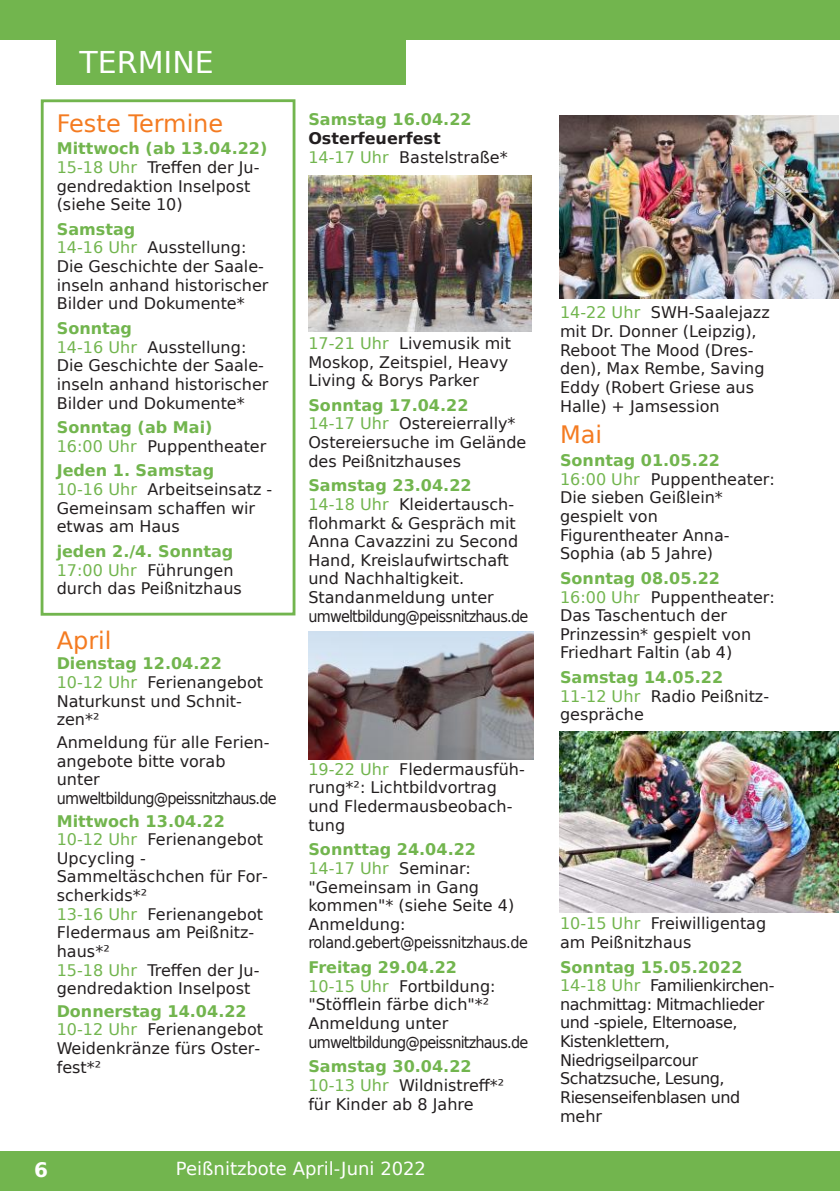
<style>
.page{position:relative;width:840px;height:1191px;background:#fff}
.page>*{position:absolute;margin:0;border:0;box-sizing:border-box;transform-origin:0 0}
.t1{font:30px "DejaVu Sans";color:#fff}
.t2{font:24px "DejaVu Sans";color:#f47b21}
.t3{font:700 20px "DejaVu Sans";color:#fff}
.t4{font:18px "DejaVu Sans";color:#fff}
.t5{font:16px/18.6px "DejaVu Sans";color:#231f20}
.t6{font:16px/18.6px "DejaVu Sans";letter-spacing:-.03em;color:#231f20}
.t7{font:16px "DejaVu Sans Condensed";letter-spacing:-.045em;color:#231f20}
.t8{font:700 16px/18.6px "DejaVu Sans";color:#72b54e}
.t9{font:700 16px/18.6px "DejaVu Sans";letter-spacing:-.005em;color:#231f20}
.t10{font:16px "DejaVu Sans Condensed";letter-spacing:-.025em;color:#231f20}
.s1{font-weight:700;color:#72b54e}
.s2{color:#72b54e}
.s3{font-weight:400}
.s4{font-weight:400;color:#231f20}
.s5{font-weight:400;color:#72b54e}
</style>
<div class="page">
<div style="left:0;top:1151px;width:839px;height:40px;background:#72b54e"></div>
<div style="left:0;top:0;width:839px;height:40px;background:#72b54e"></div>
<div style="left:57px;top:39px;width:348px;height:46px;background:#72b54e"></div>
<div style="left:41px;top:99px;width:254px;height:516px;border:3px solid #72b54e"></div>
<img style="left:308px;top:176px;width:223px;height:155px">
<img style="left:308px;top:631px;width:224px;height:129px">
<img style="left:559px;top:115px;width:279px;height:183px">
<img style="left:559px;top:731px;width:279px;height:181px">
<h1 class="t1" style="left:79px;top:45px;width:136px">TERMINE</h1>
<h2 class="t2" style="left:57px;top:109px;width:168px">Feste Termine</h2>
<p class="t5" style="left:57px;top:139px;width:212px"><span class="s1">Mittwoch (ab 13.04.22)<br></span><span class="s2">15-18 Uhr</span> Treffen der Ju‐ gendredaktion Inselpost (siehe Seite 10)</p>
<p class="t5" style="left:57px;top:220px;width:213px"><span class="s1">Samstag<br></span><span class="s2">14-16 Uhr</span> Ausstellung:<br>Die Geschichte der Saale&shy;inseln anhand historischer<br>Bilder und Dokumente*</p>
<p class="t5" style="left:57px;top:319px;width:213px"><span class="s1">Sonntag<br></span><span class="s2">14-16 Uhr</span> Ausstellung:<br>Die Geschichte der Saale&shy;inseln anhand historischer<br>Bilder und Dokumente*</p>
<p class="t8" style="left:57px;top:418px;width:211px">Sonntag (ab Mai)<br><span class="s3">16:00 Uhr</span> <span class="s4">Puppentheater</span></p>
<p class="t5" style="left:57px;top:461px;width:217px"><span class="s1">Jeden 1. Samstag<br></span><span class="s2">10-16 Uhr</span> Arbeitseinsatz -<br>Gemeinsam schaffen wir etwas am Haus</p>
<p class="t5" style="left:57px;top:542px;width:186px"><span class="s1">jeden 2./4. Sonntag<br></span><span class="s2">17:00 Uhr</span> Führungen durch das Peißnitzhaus</p>
<h2 class="t2" style="left:57px;top:626px;width:56px">April</h2>
<p class="t5" style="left:57px;top:654px;width:208px"><span class="s1">Dienstag 12.04.22<br></span><span class="s2">10-12 Uhr</span> Ferienangebot<br>Naturkunst und Schnit‐ zen*²</p>
<p class="t5" style="left:57px;top:733px;width:214px">Anmeldung für alle Ferien‐ angebote bitte vorab unter</p>
<p class="t7" style="left:57px;top:789px;width:221px">umweltbildung@peissnitzhaus.de</p>
<p class="t5" style="left:57px;top:811px;width:212px"><span class="s1">Mittwoch 13.04.22<br></span><span class="s2">10-12 Uhr</span> Ferienangebot<br>Upcycling -<br>Sammeltäschchen für For‐ scherkids*²<br><span class="s2">13-16 Uhr</span> Ferienangebot<br>Fledermaus am Peißnitz‐ haus*²<br><span class="s2">15-18 Uhr</span> Treffen der Ju‐ gendredaktion Inselpost</p>
<p class="t5" style="left:57px;top:1002px;width:208px"><span class="s1">Donnerstag 14.04.22<br></span><span class="s2">10-12 Uhr</span> Ferienangebot<br>Weidenkränze fürs Oster‐ fest*²</p>
<p class="t8" style="left:308px;top:110px;width:165px">Samstag 16.04.22</p>
<p class="t9" style="left:308px;top:129px;width:201px">Osterfeuerfest<br><span class="s5">14-17 Uhr</span> <span class="s3">Bastelstraße*</span></p>
<p class="t5" style="left:308px;top:334px;width:204px"><span class="s2">17-21 Uhr</span> Livemusik mit<br>Moskop, Zeitspiel, Heavy<br>Living &amp; Borys Parker</p>
<p class="t5" style="left:308px;top:396px;width:219px"><span class="s1">Sonntag 17.04.22<br></span><span class="s2">14-17 Uhr</span> Ostereierrally*<br>Ostereiersuche im Gelände des Peißnitzhauses</p>
<p class="t5" style="left:308px;top:476px;width:211px"><span class="s1">Samstag 23.04.22<br></span><span class="s2">14-18 Uhr</span> Kleidertausch&shy;flohmarkt &amp; Gespräch mit<br>Anna Cavazzini zu Second<br>Hand, Kreislaufwirtschaft und Nachhaltigkeit.<br>Standanmeldung unter</p>
<p class="t7" style="left:308px;top:607px;width:221px">umweltbildung@peissnitzhaus.de</p>
<p class="t5" style="left:308px;top:760px;width:218px"><span class="s2">19-22 Uhr</span> Fledermausfüh‐ rung*²: Lichtbildvortrag und Fledermausbeobach‐ tung</p>
<p class="t5" style="left:308px;top:840px;width:207px"><span class="s1">Sonnttag 24.04.22<br></span><span class="s2">14-17 Uhr</span> Seminar: "Gemeinsam in Gang kommen"* (siehe Seite 4)<br>Anmeldung:</p>
<p class="t10" style="left:308px;top:933px;width:221px">roland.gebert@peissnitzhaus.de</p>
<p class="t5" style="left:308px;top:958px;width:189px"><span class="s1">Freitag 29.04.22<br></span><span class="s2">10-15 Uhr</span> Fortbildung: "Stöfflein färbe dich"*²<br>Anmeldung unter</p>
<p class="t7" style="left:308px;top:1032px;width:221px">umweltbildung@peissnitzhaus.de</p>
<p class="t5" style="left:308px;top:1057px;width:197px"><span class="s1">Samstag 30.04.22<br></span><span class="s2">10-13 Uhr</span> Wildnistreff*² für Kinder ab 8 Jahre</p>
<p class="t3" style="left:34px;top:1158px;width:15px">6</p>
<p class="t4" style="left:176px;top:1158px;width:251px">Peißnitzbote April-Juni 2022</p>
<p class="t5" style="left:559px;top:303px;width:211px"><span class="s2">14-22 Uhr</span> SWH-Saalejazz mit Dr. Donner (Leipzig),<br>Reboot The Mood (Dres‐ den), Max Rembe, Saving<br>Eddy (Robert Griese aus<br>Halle) + Jamsession</p>
<h2 class="t2" style="left:559px;top:421px;width:44px">Mai</h2>
<p class="t5" style="left:559px;top:451px;width:216px"><span class="s1">Sonntag 01.05.22<br></span><span class="s2">16:00 Uhr</span> Puppentheater:<br>Die sieben Geißlein* gespielt von<br>Figurentheater Anna-<br>Sophia (ab 5 Jahre)</p>
<p class="t5" style="left:559px;top:569px;width:216px"><span class="s1">Sonntag 08.05.22<br></span><span class="s2">16:00 Uhr</span> Puppentheater:<br>Das Taschentuch der<br>Prinzessin* gespielt von<br>Friedhart Faltin (ab 4)</p>
<p class="t5" style="left:559px;top:668px;width:210px"><span class="s1">Samstag 14.05.22<br></span><span class="s2">11-12 Uhr</span> Radio Peißnitz‐ gespräche</p>
<p class="t5" style="left:559px;top:914px;width:208px"><span class="s2">10-15 Uhr</span> Freiwilligentag am Peißnitzhaus</p>
<p class="t6" style="left:559px;top:957px;width:216px"><span class="s1">Sonntag 15.05.2022<br></span><span class="s2">14-18 Uhr</span> Familienkirchen‐ nachmittag: Mitmachlieder und -spiele, Elternoase,<br>Kistenklettern,<br>Niedrigseilparcour<br>Schatzsuche, Lesung,<br>Riesenseifenblasen und mehr</p>
</div>
